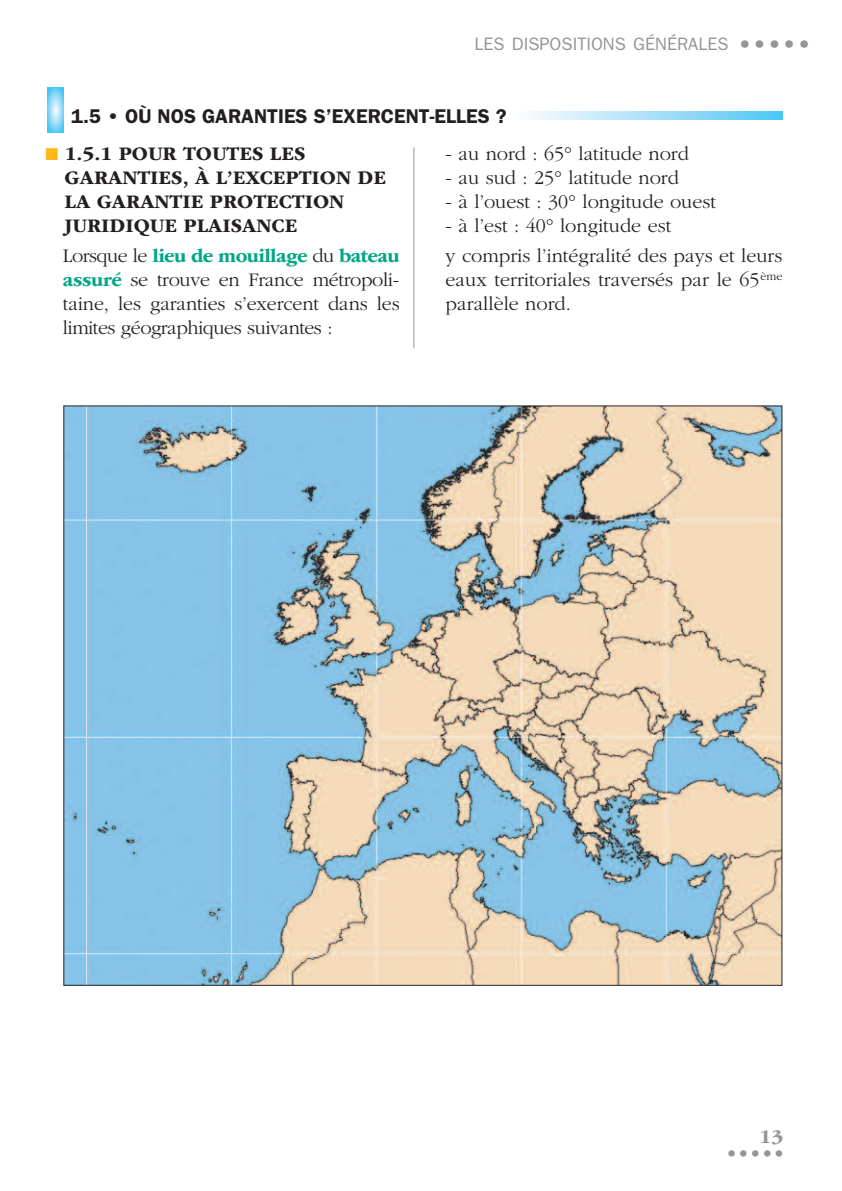
<style>
.page{position:relative;width:842px;height:1191px;background:#fff}
.page>*{position:absolute;margin:0;border:0;box-sizing:border-box;transform-origin:0 0}
.t1{font:600 22px "ITC Franklin Gothic Std";color:#939598}
.t2{font:300 20px/24px "ITC Garamond Std";color:#231f20}
.t3{font:700 20px/24px "ITC Garamond Std";color:#231f20}
.t4{font:600 20px "ITC Franklin Gothic Std";color:#231f20}
.t5{font:700 20px "ITC Garamond Std";color:#939598}
.t6{font:18px "ITC Franklin Gothic Std";color:#939598}
.s1{font-weight:600;font-size:26px}
.s2{color:#fcb814}
.s3{font-weight:700;color:#00a786}
</style>
<div class="page">
<svg style="left:47px;top:87px;width:16px;height:45px"></svg>
<svg style="left:529px;top:111px;width:253px;height:8px;background:#a3dff8"></svg>
<hr style="left:413px;top:147px;width:1px;height:201px;background:#939598">
<img style="left:65px;top:407px;width:715px;height:576px">
<p class="t6" style="left:474px;top:38px;width:339px">LES DISPOSITIONS GÉNÉRALES <span class="s1">•••••</span></p>
<p class="t4" style="left:71px;top:109px;width:437px">1.5 • OÙ NOS GARANTIES S’EXERCENT-ELLES ?</p>
<p class="t3" style="left:65px;top:143px;width:323px;text-indent:-19px"><span class="s2">■</span> 1.5.1 POUR TOUTES LES<br>GARANTIES, À L’EXCEPTION DE<br>LA GARANTIE PROTECTION<br>JURIDIQUE PLAISANCE</p>
<p class="t2" style="left:63px;top:245px;width:338px;text-align:justify">Lorsque le <span class="s3">lieu de mouillage</span> du <span class="s3">bateau assuré</span> se trouve en France métropoli&shy;taine, les garanties s’exercent dans les limites géographiques suivantes :</p>
<p class="t2" style="left:446px;top:143px;width:245px">- au nord : 65° latitude nord</p>
<p class="t2" style="left:446px;top:167px;width:235px">- au sud : 25° latitude nord</p>
<p class="t2" style="left:446px;top:191px;width:272px">- à l’ouest : 30° longitude ouest</p>
<p class="t2" style="left:446px;top:212px;width:338px;line-height:29.6px">- à l’est : 40° longitude est<br>y compris l’intégralité des pays et leurs</p>
<p class="t2" style="left:446px;top:269px;width:338px">eaux territoriales traversés par le 65<sup>ème </sup>parallèle nord.</p>
<p class="t5" style="left:760px;top:1129px;width:25px">13</p>
<p class="t1" style="left:725px;top:1146px;width:62px">•••••</p>
</div>
